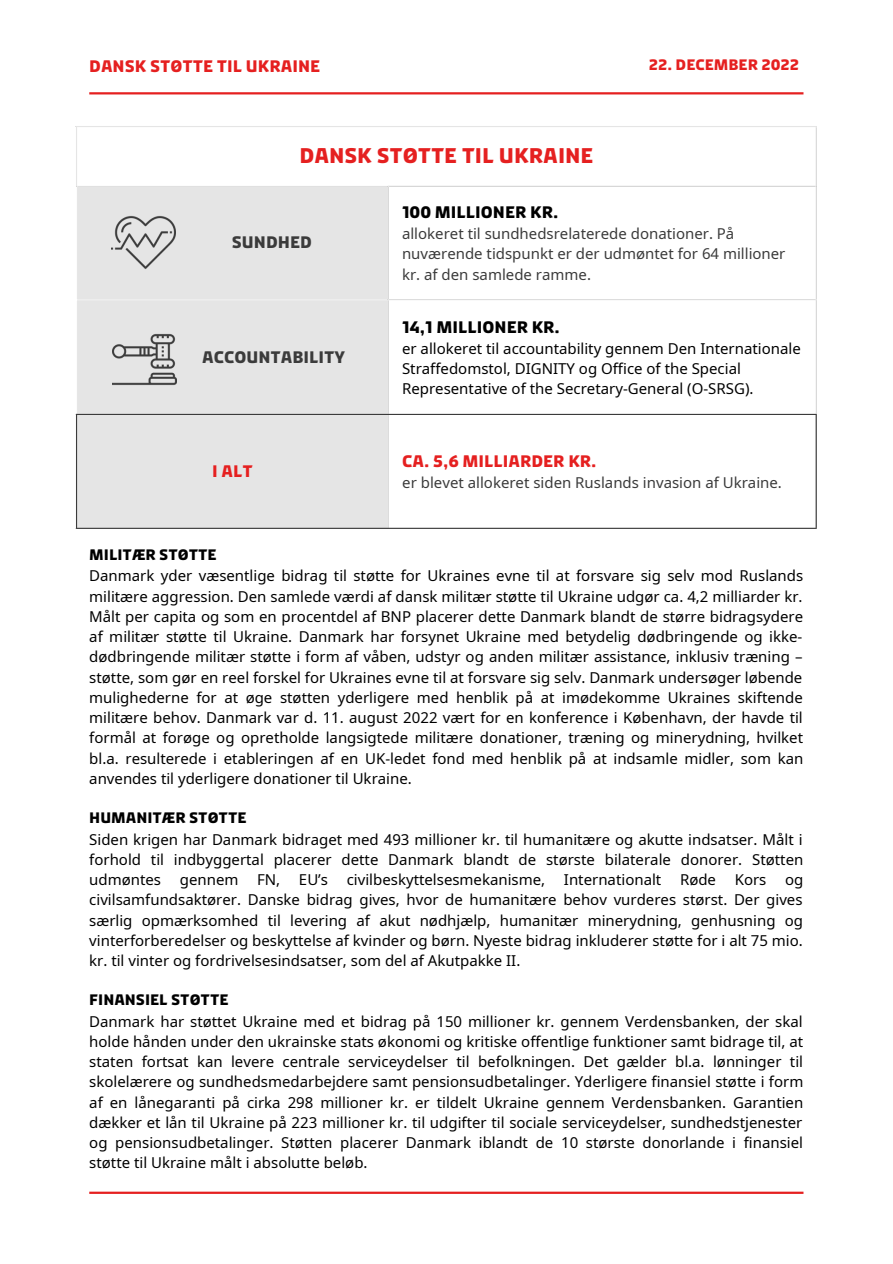
<style>
.page{position:relative;width:893px;height:1264px;background:#fff}
.page>*{position:absolute;margin:0;border:0;box-sizing:border-box;transform-origin:0 0}
.t1{font:700 21px "Diplomacy";color:#e52020}
.t2{font:700 16.5px "Diplomacy";color:#e52020}
.t3{font:700 16.5px "Diplomacy";color:#000}
.t4{font:700 16.5px "Diplomacy";color:#3b3b3b}
.t5{font:15px/20.2px "Noto Sans";color:#000;text-align:justify}
.t6{font:15px/20.2px "Noto Sans";color:#3b3b3b}
.t7{font:700 15px "Diplomacy";color:#000}
.t8{font:700 15px "Diplomacy";color:#e52020}
</style>
<div class="page">
<div style="left:77px;top:187px;width:311px;height:341px;background:#e5e5e5"></div>
<hr style="left:76px;top:299px;width:312px;height:1px;background:#fff">
<hr style="left:388px;top:186px;width:1px;height:228px;background:#e5e5e5">
<hr style="left:815px;top:186px;width:1px;height:228px;background:#e5e5e5">
<hr style="left:388px;top:186px;width:427px;height:1px;background:#e5e5e5">
<hr style="left:388px;top:299px;width:428px;height:1px;background:#e5e5e5">
<hr style="left:76px;top:127px;width:1px;height:59px;background:#e5e5e5">
<hr style="left:387px;top:415px;width:2px;height:113px;background:#e5e5e5">
<hr style="left:815px;top:127px;width:1px;height:59px;background:#e5e5e5">
<hr style="left:76px;top:126px;width:740px;height:1px;background:#e5e5e5">
<hr style="left:76px;top:415px;width:1px;height:113px;background:#3b3b3b">
<hr style="left:815px;top:415px;width:1px;height:113px;background:#3b3b3b">
<hr style="left:76px;top:414px;width:740px;height:1px;background:#3b3b3b">
<hr style="left:76px;top:528px;width:740px;height:1px;background:#3b3b3b">
<img style="left:112px;top:210px;width:64px;height:64px">
<img style="left:112px;top:327px;width:64px;height:64px">
<hr style="left:89px;top:92px;width:714px;height:2px;background:#e52020">
<hr style="left:89px;top:1191px;width:714px;height:2px;background:#e52020">
<p class="t2" style="left:89px;top:56px;width:232px">DANSK STØTTE TIL UKRAINE</p>
<p class="t8" style="left:648px;top:56px;width:152px">22. DECEMBER 2022</p>
<h1 class="t1" style="left:299px;top:143px;width:295px">DANSK STØTTE TIL UKRAINE</h1>
<p class="t4" style="left:232px;top:232px;width:81px">SUNDHED</p>
<p class="t4" style="left:202px;top:347px;width:144px">ACCOUNTABILITY</p>
<p class="t2" style="left:212px;top:461px;width:42px">I ALT</p>
<p class="t3" style="left:402px;top:202px;width:158px">100 MILLIONER KR.</p>
<p class="t6" style="left:402px;top:223px;width:385px">allokeret til sundhedsrelaterede donationer. På nuværende tidspunkt er der udmøntet for 64 millioner kr. af den samlede ramme.</p>
<p class="t3" style="left:402px;top:317px;width:159px">14,1 MILLIONER KR.</p>
<p class="t5" style="left:402px;top:338px;width:400px;text-align:left">er allokeret til accountability gennem Den Internationale<br>Straffedomstol, DIGNITY og Office of the Special<br>Representative of the Secretary-General (O-SRSG).</p>
<p class="t2" style="left:402px;top:451px;width:196px">CA. 5,6 MILLIARDER KR.</p>
<p class="t6" style="left:402px;top:472px;width:381px">er blevet allokeret siden Ruslands invasion af Ukraine.</p>
<p class="t7" style="left:89px;top:545px;width:129px">MILITÆR STØTTE</p>
<p class="t5" style="left:89px;top:565px;width:715px">Danmark yder væsentlige bidrag til støtte for Ukraines evne til at forsvare sig selv mod Ruslands militære aggression. Den samlede værdi af dansk militær støtte til Ukraine udgør ca. 4,2 milliarder kr.<br>Målt per capita og som en procentdel af BNP placerer dette Danmark blandt de større bidragsydere af militær støtte til Ukraine. Danmark har forsynet Ukraine med betydelig dødbringende og ikke&shy;dødbringende militær støtte i form af våben, udstyr og anden militær assistance, inklusiv træning – støtte, som gør en reel forskel for Ukraines evne til at forsvare sig selv. Danmark undersøger løbende mulighederne for at øge støtten yderligere med henblik på at imødekomme Ukraines skiftende militære behov. Danmark var d. 11. august 2022 vært for en konference i København, der havde til formål at forøge og opretholde langsigtede militære donationer, træning og minerydning, hvilket bl.a. resulterede i etableringen af en UK-ledet fond med henblik på at indsamle midler, som kan anvendes til yderligere donationer til Ukraine.</p>
<p class="t7" style="left:89px;top:809px;width:159px">HUMANITÆR STØTTE</p>
<p class="t5" style="left:89px;top:828px;width:715px">Siden krigen har Danmark bidraget med 493 millioner kr. til humanitære og akutte indsatser. Målt i forhold til indbyggertal placerer dette Danmark blandt de største bilaterale donorer. Støtten udmøntes gennem FN, EU’s civilbeskyttelsesmekanisme, Internationalt Røde Kors og civilsamfundsaktører. Danske bidrag gives, hvor de humanitære behov vurderes størst. Der gives særlig opmærksomhed til levering af akut nødhjælp, humanitær minerydning, genhusning og vinterforberedelser og beskyttelse af kvinder og børn. Nyeste bidrag inkluderer støtte for i alt 75 mio. kr. til vinter og fordrivelsesindsatser, som del af Akutpakke II.</p>
<p class="t7" style="left:89px;top:991px;width:141px">FINANSIEL STØTTE</p>
<p class="t5" style="left:89px;top:1010px;width:715px">Danmark har støttet Ukraine med et bidrag på 150 millioner kr. gennem Verdensbanken, der skal holde hånden under den ukrainske stats økonomi og kritiske offentlige funktioner samt bidrage til, at staten fortsat kan levere centrale serviceydelser til befolkningen. Det gælder bl.a. lønninger til skolelærere og sundhedsmedarbejdere samt pensionsudbetalinger. Yderligere finansiel støtte i form af en lånegaranti på cirka 298 millioner kr. er tildelt Ukraine gennem Verdensbanken. Garantien dækker et lån til Ukraine på 223 millioner kr. til udgifter til sociale serviceydelser, sundhedstjenester og pensionsudbetalinger. Støtten placerer Danmark iblandt de 10 største donorlande i finansiel støtte til Ukraine målt i absolutte beløb.</p>
</div>
